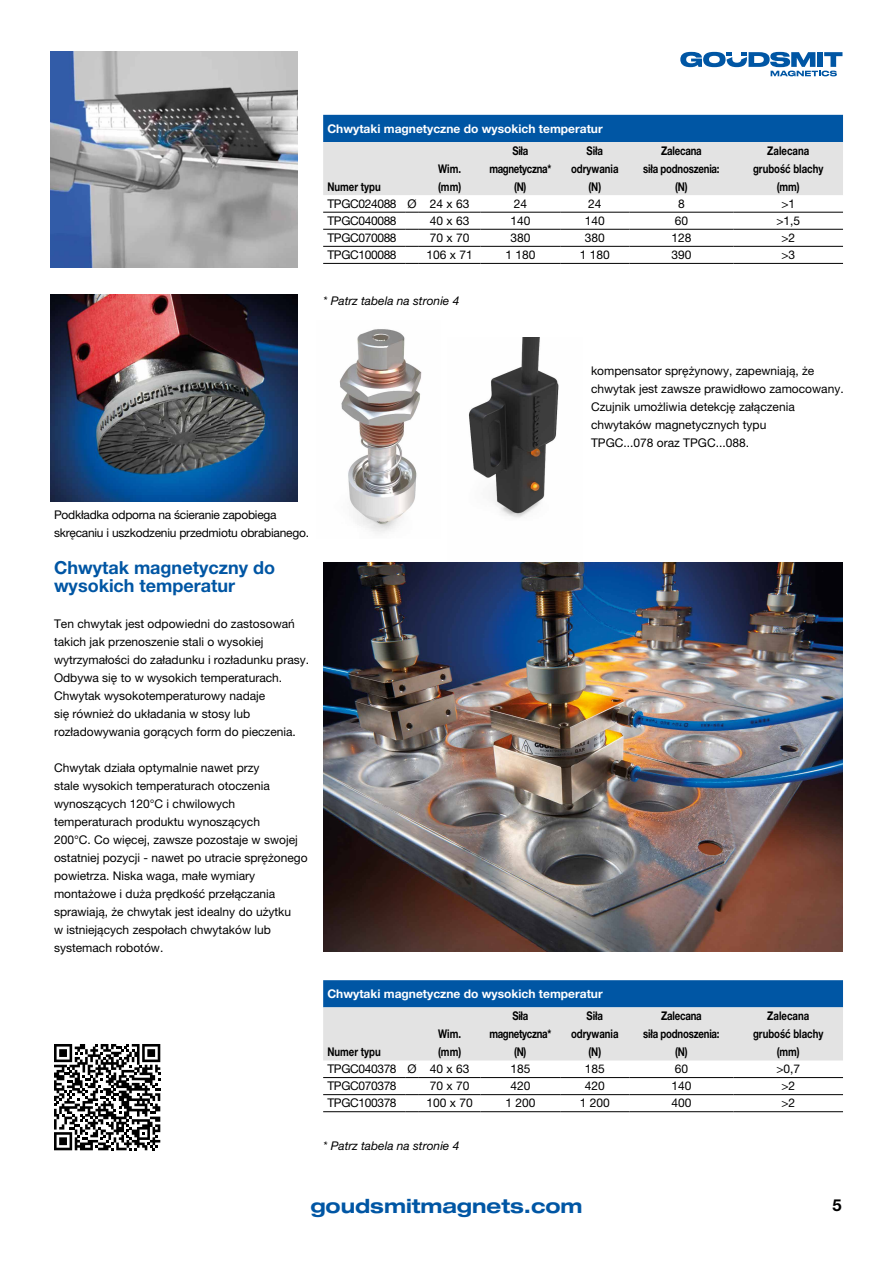
<style>
.page{position:relative;width:893px;height:1263px;background:#fff}
.page>*{position:absolute;margin:0;border:0;box-sizing:border-box;transform-origin:0 0}
.t1{font:700 expanded 19.5px "Helvetica Neue LT Pro";color:#0056a4}
.t2{font:700 18px/18px "Helvetica Neue LT Pro";color:#0056a4}
.t3{font:700 16.5px "Helvetica Neue LT Pro";color:#000}
.t4{font:12px/18px "Helvetica Neue LT Pro";color:#000}
.t5{font:700 12px/18px "Helvetica Neue LT Pro";color:#000;text-align:center;scale:.8 1}
.t6{font:12px "Helvetica Neue LT Pro";letter-spacing:-.03em;color:#000}
.t7{font:12px/18px "Helvetica Neue LT Pro";letter-spacing:-.02em;color:#000}
.t8{font:700 12px "Helvetica Neue LT Pro";color:#fff}
.t9{font:700 12px/18px "Helvetica Neue LT Pro";letter-spacing:-.02em;color:#000;text-align:center;scale:.8 1}
.t10{font:italic 12px "Helvetica Neue LT Pro";color:#000}
.t11{font:700 12px/18px "Helvetica Neue LT Pro";letter-spacing:-.03em;color:#000;text-align:center;scale:.8 1}
</style>
<div class="page">
<img style="left:51px;top:51px;width:247px;height:216px">
<img style="left:323px;top:562px;width:519px;height:389px">
<img style="left:51px;top:295px;width:247px;height:206px">
<img style="left:469px;top:338px;width:90px;height:180px">
<img style="left:339px;top:329px;width:83px;height:204px">
<svg style="left:323px;top:115px;width:520px;height:80px;background:#96b3cd"></svg>
<hr style="left:323px;top:212px;width:82px;height:1px;background:#000">
<svg style="left:405px;top:212px;width:14px;height:1px"></svg>
<hr style="left:419px;top:212px;width:61px;height:1px;background:#000">
<hr style="left:480px;top:212px;width:80px;height:1px;background:#000">
<hr style="left:560px;top:212px;width:69px;height:1px;background:#000">
<hr style="left:629px;top:212px;width:104px;height:1px;background:#000">
<hr style="left:733px;top:212px;width:110px;height:1px;background:#000">
<hr style="left:323px;top:229px;width:82px;height:1px;background:#000">
<svg style="left:405px;top:229px;width:14px;height:1px"></svg>
<hr style="left:419px;top:229px;width:61px;height:1px;background:#000">
<hr style="left:480px;top:229px;width:80px;height:1px;background:#000">
<hr style="left:560px;top:229px;width:69px;height:1px;background:#000">
<hr style="left:629px;top:229px;width:104px;height:1px;background:#000">
<hr style="left:733px;top:229px;width:110px;height:1px;background:#000">
<hr style="left:323px;top:246px;width:82px;height:1px;background:#000">
<svg style="left:405px;top:246px;width:14px;height:1px"></svg>
<hr style="left:419px;top:246px;width:61px;height:1px;background:#000">
<hr style="left:480px;top:246px;width:80px;height:1px;background:#000">
<hr style="left:560px;top:246px;width:69px;height:1px;background:#000">
<hr style="left:629px;top:246px;width:104px;height:1px;background:#000">
<hr style="left:733px;top:246px;width:110px;height:1px;background:#000">
<hr style="left:323px;top:263px;width:82px;height:1px;background:#000">
<svg style="left:405px;top:263px;width:14px;height:1px"></svg>
<hr style="left:419px;top:263px;width:61px;height:1px;background:#000">
<hr style="left:480px;top:263px;width:80px;height:1px;background:#000">
<hr style="left:560px;top:263px;width:69px;height:1px;background:#000">
<hr style="left:629px;top:263px;width:104px;height:1px;background:#000">
<hr style="left:733px;top:263px;width:110px;height:1px;background:#000">
<svg style="left:323px;top:980px;width:520px;height:80px;background:#96b3ce"></svg>
<hr style="left:323px;top:1077px;width:82px;height:1px;background:#000">
<svg style="left:405px;top:1077px;width:14px;height:1px"></svg>
<hr style="left:419px;top:1077px;width:61px;height:1px;background:#000">
<hr style="left:480px;top:1077px;width:80px;height:1px;background:#000">
<hr style="left:560px;top:1077px;width:69px;height:1px;background:#000">
<hr style="left:629px;top:1077px;width:104px;height:1px;background:#000">
<hr style="left:733px;top:1077px;width:110px;height:1px;background:#000">
<hr style="left:323px;top:1094px;width:82px;height:1px;background:#000">
<svg style="left:405px;top:1094px;width:14px;height:1px"></svg>
<hr style="left:419px;top:1094px;width:61px;height:1px;background:#000">
<hr style="left:480px;top:1094px;width:80px;height:1px;background:#000">
<hr style="left:560px;top:1094px;width:69px;height:1px;background:#000">
<hr style="left:629px;top:1094px;width:104px;height:1px;background:#000">
<hr style="left:733px;top:1094px;width:110px;height:1px;background:#000">
<hr style="left:323px;top:1111px;width:82px;height:1px;background:#000">
<svg style="left:405px;top:1111px;width:14px;height:1px"></svg>
<hr style="left:419px;top:1111px;width:61px;height:1px;background:#000">
<hr style="left:480px;top:1111px;width:80px;height:1px;background:#000">
<hr style="left:560px;top:1111px;width:69px;height:1px;background:#000">
<hr style="left:629px;top:1111px;width:104px;height:1px;background:#000">
<hr style="left:733px;top:1111px;width:110px;height:1px;background:#000">
<svg style="left:54px;top:1044px;width:106px;height:106px"></svg>
<svg style="left:680px;top:52px;width:162px;height:24px"></svg>
<p class="t8" style="left:327px;top:121px;width:277px">Chwytaki magnetyczne do wysokich temperatur</p>
<p class="t5" style="left:327px;top:177px;width:68px">Numer typu</p>
<p class="t5" style="left:438px;top:159px;width:30px;text-align:left">Wim. (mm)</p>
<p class="t11" style="left:489px;top:141px;width:79px">Siła magnetyczna* (N)</p>
<p class="t5" style="left:571px;top:141px;width:61px">Siła odrywania (N)</p>
<p class="t9" style="left:643px;top:141px;width:97px">Zalecana<br>siła podnoszenia: (N)</p>
<p class="t5" style="left:753px;top:141px;width:89px">Zalecana grubość blachy (mm)</p>
<p class="t6" style="left:327px;top:196px;width:144px">TPGC024088 Ø 24 x 63</p>
<p class="t4" style="left:514px;top:194px;width:15px">24</p>
<p class="t4" style="left:588px;top:194px;width:15px">24</p>
<p class="t4" style="left:678px;top:194px;width:8px">8</p>
<p class="t4" style="left:781px;top:194px;width:15px">&gt;1</p>
<p class="t6" style="left:327px;top:214px;width:71px">TPGC040088</p>
<p class="t4" style="left:430px;top:212px;width:41px">40 x 63</p>
<p class="t4" style="left:510px;top:212px;width:22px">140</p>
<p class="t4" style="left:585px;top:212px;width:22px">140</p>
<p class="t4" style="left:675px;top:212px;width:15px">60</p>
<p class="t4" style="left:776px;top:212px;width:25px">&gt;1,5</p>
<p class="t6" style="left:327px;top:231px;width:71px">TPGC070088</p>
<p class="t4" style="left:430px;top:229px;width:41px">70 x 70</p>
<p class="t4" style="left:510px;top:229px;width:22px">380</p>
<p class="t4" style="left:585px;top:229px;width:22px">380</p>
<p class="t4" style="left:671px;top:229px;width:22px">128</p>
<p class="t4" style="left:781px;top:229px;width:15px">&gt;2</p>
<p class="t6" style="left:327px;top:248px;width:71px">TPGC100088</p>
<p class="t4" style="left:427px;top:246px;width:48px">106 x 71</p>
<p class="t4" style="left:505px;top:246px;width:32px">1 180</p>
<p class="t4" style="left:580px;top:246px;width:32px">1 180</p>
<p class="t4" style="left:671px;top:246px;width:22px">390</p>
<p class="t4" style="left:781px;top:246px;width:15px">&gt;3</p>
<p class="t10" style="left:323px;top:294px;width:138px">* Patrz tabela na stronie 4</p>
<p class="t4" style="left:591px;top:362px;width:254px">kompensator sprężynowy, zapewniają, że chwytak jest zawsze prawidłowo zamocowany.<br>Czujnik umożliwia detekcję załączenia chwytaków magnetycznych typu<br>TPGC...078 oraz TPGC...088.</p>
<p class="t7" style="left:54px;top:505px;width:256px">Podkładka odporna na ścieranie zapobiega skręcaniu i uszkodzeniu przedmiotu obrabianego.</p>
<h2 class="t2" style="left:54px;top:558px;width:223px">Chwytak magnetyczny do wysokich temperatur</h2>
<p class="t4" style="left:54px;top:615px;width:257px">Ten chwytak jest odpowiedni do zastosowań takich jak przenoszenie stali o wysokiej wytrzymałości do załadunku i rozładunku prasy.<br>Odbywa się to w wysokich temperaturach.<br>Chwytak wysokotemperaturowy nadaje<br>się również do układania w stosy lub rozładowywania gorących form do pieczenia.</p>
<p class="t4" style="left:54px;top:759px;width:255px">Chwytak działa optymalnie nawet przy<br>stale wysokich temperaturach otoczenia wynoszących 120°C i chwilowych temperaturach produktu wynoszących<br>200°C. Co więcej, zawsze pozostaje w swojej ostatniej pozycji - nawet po utracie sprężonego powietrza. Niska waga, małe wymiary montażowe i duża prędkość przełączania sprawiają, że chwytak jest idealny do użytku<br>w istniejących zespołach chwytaków lub systemach robotów.</p>
<p class="t8" style="left:327px;top:986px;width:277px">Chwytaki magnetyczne do wysokich temperatur</p>
<p class="t5" style="left:327px;top:1043px;width:68px">Numer typu</p>
<p class="t5" style="left:438px;top:1025px;width:30px;text-align:left">Wim. (mm)</p>
<p class="t11" style="left:489px;top:1007px;width:79px">Siła magnetyczna* (N)</p>
<p class="t5" style="left:571px;top:1007px;width:61px">Siła odrywania (N)</p>
<p class="t9" style="left:643px;top:1007px;width:97px">Zalecana<br>siła podnoszenia: (N)</p>
<p class="t5" style="left:753px;top:1007px;width:89px">Zalecana grubość blachy (mm)</p>
<p class="t6" style="left:327px;top:1062px;width:144px">TPGC040378 Ø 40 x 63</p>
<p class="t4" style="left:510px;top:1060px;width:22px">185</p>
<p class="t4" style="left:585px;top:1060px;width:22px">185</p>
<p class="t4" style="left:675px;top:1060px;width:15px">60</p>
<p class="t4" style="left:776px;top:1060px;width:25px">&gt;0,7</p>
<p class="t6" style="left:327px;top:1079px;width:71px">TPGC070378</p>
<p class="t4" style="left:430px;top:1077px;width:41px">70 x 70</p>
<p class="t4" style="left:510px;top:1077px;width:22px">420</p>
<p class="t4" style="left:585px;top:1077px;width:22px">420</p>
<p class="t4" style="left:671px;top:1077px;width:22px">140</p>
<p class="t4" style="left:781px;top:1077px;width:15px">&gt;2</p>
<p class="t6" style="left:327px;top:1096px;width:71px">TPGC100378</p>
<p class="t4" style="left:427px;top:1094px;width:48px">100 x 70</p>
<p class="t4" style="left:505px;top:1094px;width:32px">1 200</p>
<p class="t4" style="left:580px;top:1094px;width:32px">1 200</p>
<p class="t4" style="left:671px;top:1094px;width:22px">400</p>
<p class="t4" style="left:781px;top:1094px;width:15px">&gt;2</p>
<p class="t10" style="left:323px;top:1138px;width:138px">* Patrz tabela na stronie 4</p>
<h1 class="t1" style="left:310px;top:1194px;width:274px">goudsmitmagnets.com</h1>
<h3 class="t3" style="left:832px;top:1195px;width:11px">5</h3>
</div>
